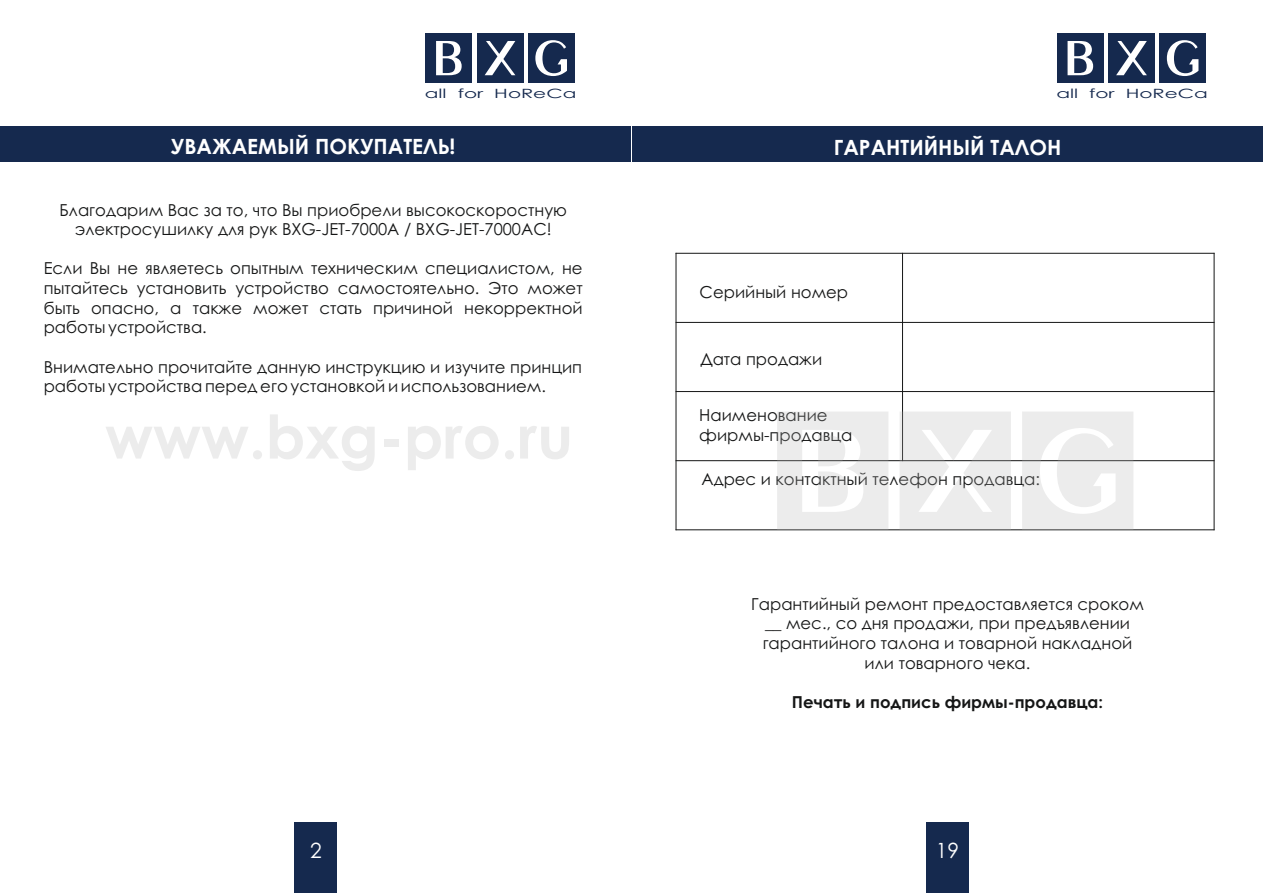
<style>
.page{position:relative;width:1263px;height:893px;background:#fff}
.page>*{position:absolute;margin:0;border:0;box-sizing:border-box;transform-origin:0 0}
.t1{font:700 21px "Century Gothic";color:#fff}
.t2{font:21px "Century Gothic";color:#fff}
.t3{font:16.5px/19.6px "Century Gothic";color:#151616;text-align:center}
.t4{font:700 16.5px "Century Gothic";color:#151616}
.t5{font:12.75px "Century Gothic";color:#15294e;scale:1.57 1}
</style>
<div class="page">
<div style="left:0;top:127px;width:630px;height:35px;background:#15294e"></div>
<div style="left:294px;top:822px;width:43px;height:71px;background:#15294e"></div>
<div style="left:426px;top:33px;width:46px;height:50px;background:#15294e"></div>
<div style="left:477px;top:33px;width:46px;height:50px;background:#15294e"></div>
<div style="left:528px;top:33px;width:46px;height:50px;background:#15294e"></div>
<svg style="left:436px;top:41px;width:26px;height:34px"></svg>
<svg style="left:485px;top:41px;width:30px;height:34px"></svg>
<svg style="left:535px;top:40px;width:32px;height:36px"></svg>
<div style="left:632px;top:127px;width:630px;height:35px;background:#15294e"></div>
<hr style="left:676px;top:253px;width:1px;height:277px;background:#151616">
<hr style="left:902px;top:253px;width:1px;height:208px;background:#151616">
<hr style="left:1214px;top:253px;width:1px;height:277px;background:#151616">
<hr style="left:676px;top:529px;width:538px;height:1px;background:#151616">
<hr style="left:676px;top:460px;width:538px;height:1px;background:#151616">
<hr style="left:676px;top:391px;width:538px;height:1px;background:#151616">
<hr style="left:676px;top:322px;width:538px;height:1px;background:#151616">
<hr style="left:676px;top:253px;width:538px;height:1px;background:#151616">
<div style="left:926px;top:822px;width:42px;height:71px;background:#15294e"></div>
<div style="left:1057px;top:33px;width:46px;height:50px;background:#15294e"></div>
<div style="left:1108px;top:33px;width:47px;height:50px;background:#15294e"></div>
<div style="left:1159px;top:33px;width:47px;height:50px;background:#15294e"></div>
<svg style="left:1067px;top:41px;width:26px;height:34px"></svg>
<svg style="left:1116px;top:41px;width:31px;height:34px"></svg>
<svg style="left:1167px;top:40px;width:31px;height:36px"></svg>
<svg style="left:777px;top:412px;width:111px;height:118px"></svg>
<svg style="left:899px;top:411px;width:112px;height:119px"></svg>
<svg style="left:1022px;top:412px;width:111px;height:118px"></svg>
<p class="t5" style="left:425px;top:89px;width:98px">all for HoReCa</p>
<p class="t5" style="left:1056px;top:89px;width:98px">all for HoReCa</p>
<p class="t1" style="left:171px;top:138px;width:286px">УВАЖАЕМЫЙ ПОКУПАТЕЛЬ!</p>
<p class="t1" style="left:834px;top:139px;width:229px">ГАРАНТИЙНЫЙ ТАЛОН</p>
<p class="t3" style="left:59px;top:201px;width:509px">Благодарим Вас за то, что Вы приобрели высокоскоростную электросушилку для рук BXG-JET-7000A / BXG-JET-7000AС!</p>
<p class="t3" style="left:44px;top:260px;width:540px;text-align:justify">Если Вы не являетесь опытным техническим специалистом, не пытайтесь установить устройство самостоятельно. Это может быть опасно, а также может стать причиной некорректной работы устройства.</p>
<p class="t3" style="left:44px;top:358px;width:540px;text-align:left">Внимательно прочитайте данную инструкцию и изучите принцип работы устройства перед его установкой и использованием.</p>
<p class="t3" style="left:700px;top:284px;width:150px">Серийный номер</p>
<p class="t3" style="left:700px;top:351px;width:123px">Дата продажи</p>
<p class="t3" style="left:699px;top:407px;width:155px;text-align:left">Наименование фирмы-продавца</p>
<p class="t3" style="left:701px;top:471px;width:340px">Адрес и контактный телефон продавца:</p>
<p class="t3" style="left:751px;top:595px;width:394px">Гарантийный ремонт предоставляется сроком __ мес., со дня продажи, при предъявлении гарантийного талона и товарной накладной или товарного чека.</p>
<p class="t4" style="left:792px;top:696px;width:313px">Печать и подпись фирмы-продавца:</p>
<p class="t2" style="left:310px;top:842px;width:13px">2</p>
<p class="t2" style="left:936px;top:842px;width:25px">19</p>
</div>
